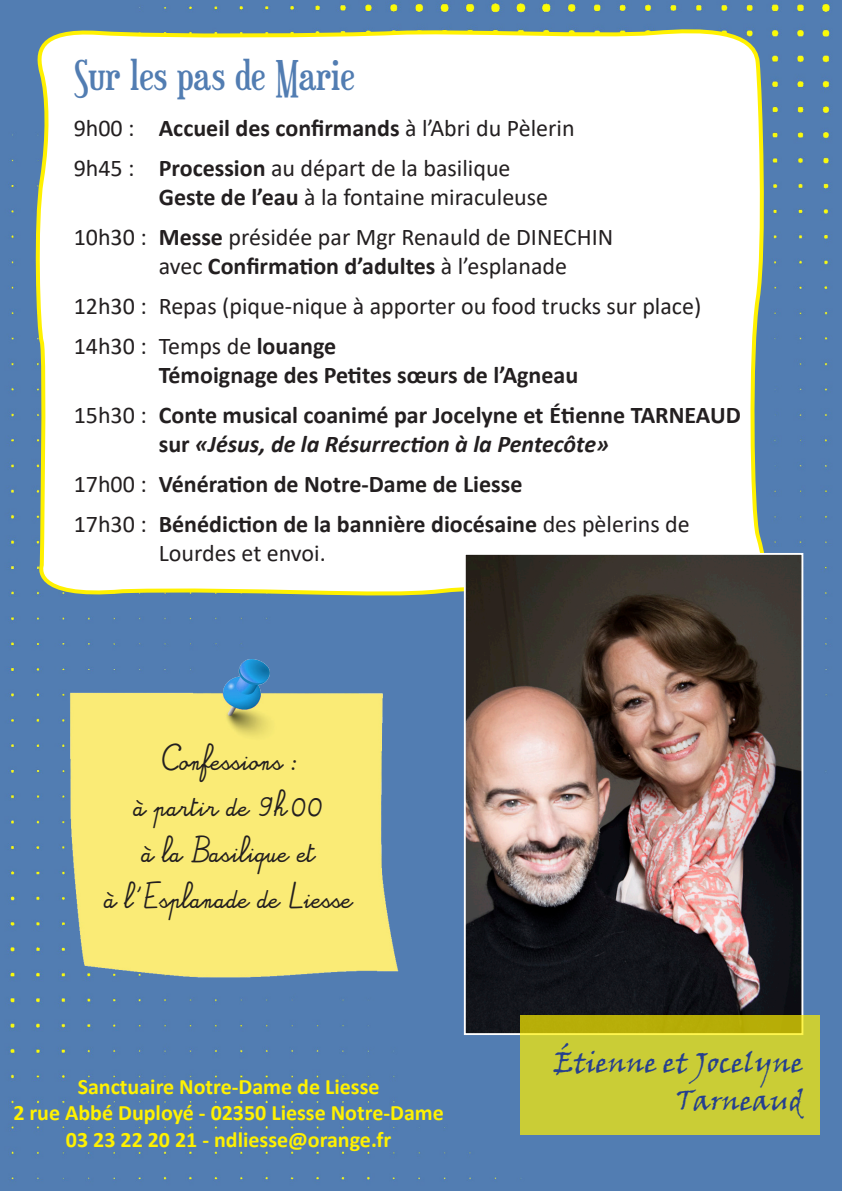
<style>
.page{position:relative;width:842px;height:1191px;background:#527db2}
.page>*{position:absolute;margin:0;border:0;box-sizing:border-box;transform-origin:0 0}
.t1{font:40px "Euphorigenic";color:#527db2}
.t2{font:28px/38px "Viner Hand ITC";color:#253f8e;text-align:right}
.t3{font:24px/28.8px "Calibri";color:#231f20}
.t4{font:700 24px/28.8px "Calibri";color:#231f20}
.t5{font:700 22px "Calibri";color:#fff101}
.t6{font:18px "Alamain";color:#231f20}
.s1{font-weight:700}
.s2{font-weight:400}
.s3{font-style:italic}
</style>
<div class="page">
<svg style="left:29px;top:25px;width:755px;height:575px"></svg>
<img style="left:467px;top:556px;width:333px;height:476px">
<div style="left:464px;top:553px;width:339px;height:482px;border:2px solid #fff"></div>
<img style="left:43px;top:655px;width:371px;height:325px">
<svg style="left:520px;top:1015px;width:299px;height:119px;background:#c8c92f"></svg>
<p class="t1" style="left:74px;top:52px;width:283px">Sur les pas de Marie</p>
<p class="t3" style="left:74px;top:113px;width:502px">9h00 : <span class="s1">Accueil des confirmands</span> à l’Abri du Pèlerin</p>
<p class="t3" style="left:74px;top:153px;width:438px">9h45 : <span class="s1">Procession</span> au départ de la basilique</p>
<p class="t3" style="left:159px;top:182px;width:391px"><span class="s1">Geste de l’eau</span> à la fontaine miraculeuse</p>
<p class="t3" style="left:159px;top:222px;width:456px;text-indent:-85px">10h30 : <span class="s1">Messe</span> présidée par Mgr Renauld de DINECHIN avec <span class="s1">Confirmation d’adultes</span> à l’esplanade</p>
<p class="t3" style="left:74px;top:291px;width:629px">12h30 : Repas (pique-nique à apporter ou food trucks sur place)</p>
<p class="t3" style="left:74px;top:331px;width:264px">14h30 : Temps de <span class="s1">louange</span></p>
<p class="t4" style="left:159px;top:360px;width:421px">Témoignage des Petites sœurs de l’Agneau</p>
<p class="t4" style="left:159px;top:400px;width:584px;text-indent:-85px"><span class="s2">15h30 :</span> Conte musical coanimé par Jocelyne et Étienne TARNEAUD sur <span class="s3">«Jésus, de la Résurrection à la Pentecôte»</span></p>
<p class="t4" style="left:74px;top:469px;width:450px"><span class="s2">17h00 :</span> Vénération de Notre-Dame de Liesse</p>
<p class="t3" style="left:159px;top:509px;width:533px;text-indent:-85px">17h30 : <span class="s1">Bénédiction de la bannière diocésaine</span> des pèlerins de<br>Lourdes et envoi.</p>
<p class="t6" style="left:161px;top:753px;width:137px">Confessions :</p>
<p class="t6" style="left:134px;top:799px;width:190px">à partir de 9 h 00</p>
<p class="t6" style="left:142px;top:845px;width:174px">à la Basilique et</p>
<p class="t6" style="left:105px;top:891px;width:249px">à l’Esplanade de Liesse</p>
<p class="t5" style="left:78px;top:1071px;width:303px">Sanctuaire Notre-Dame de Liesse</p>
<p class="t5" style="left:13px;top:1097px;width:432px">2 rue Abbé Duployé - 02350 Liesse Notre-Dame</p>
<p class="t5" style="left:66px;top:1124px;width:327px">03 23 22 20 21 - ndliesse@orange.fr</p>
<p class="t2" style="left:554px;top:1042px;width:250px">Étienne et Jocelyne<br>Tarneaud</p>
</div>
